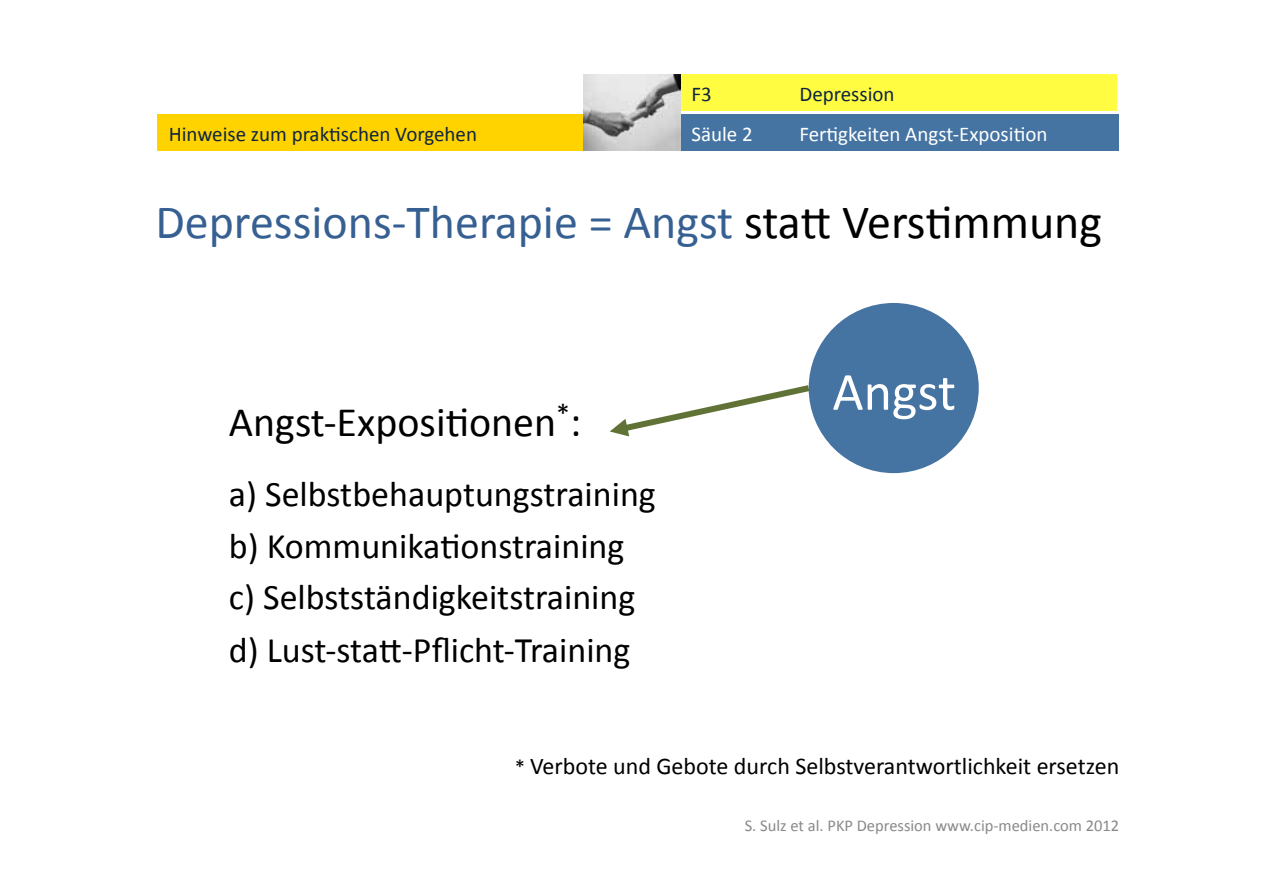
<style>
.page{position:relative;width:1263px;height:893px;background:#fff}
.page>*{position:absolute;margin:0;border:0;box-sizing:border-box;transform-origin:0 0}
.t1{font:54px "Calibri";color:#fff}
.t2{font:48px "Calibri";color:#376092}
.t3{font:42px "Calibri";color:#000}
.t4{font:36px/52.1px "Calibri";color:#000}
.t5{font:24px "Calibri";color:#000}
.t6{font:21px "Calibri";color:#10253f}
.t7{font:21px "Calibri";color:#fff}
.t8{font:16.5px "Calibri";color:#898989}
.s1{color:#000}
.s2{font-size:21px}
</style>
<div class="page">
<div style="left:681px;top:74px;width:436px;height:37px;background:#fffc41"></div>
<div style="left:681px;top:114px;width:437px;height:37px;background:#4674a2"></div>
<svg style="left:816px;top:303px;width:163px;height:170px"></svg>
<svg style="left:157px;top:74px;width:659px;height:363px"></svg>
<svg style="left:610px;top:419px;width:19px;height:17px"></svg>
<p class="t6" style="left:691px;top:81px;width:22px">F3</p>
<p class="t6" style="left:799px;top:81px;width:97px">Depression</p>
<p class="t6" style="left:169px;top:121px;width:310px">Hinweise zum prak1schen Vorgehen</p>
<p class="t7" style="left:691px;top:121px;width:63px">Säule 2</p>
<p class="t7" style="left:799px;top:121px;width:250px">Fer1gkeiten Angst--‐Exposi1on</p>
<p class="t2" style="left:155px;top:192px;width:948px">Depressions--‐Therapie = Angst <span class="s1">sta[ Vers1mmung</span></p>
<p class="t3" style="left:229px;top:395px;width:354px">Angst--‐Exposi1onen<sup>*</sup>:</p>
<p class="t4" style="left:229px;top:467px;width:429px">a) Selbstbehauptungstraining b) Kommunika1onstraining c) Selbstständigkeitstraining d) Lust--‐sta[--‐Pflicht--‐Training</p>
<p class="t1" style="left:832px;top:358px;width:125px">Angst</p>
<p class="t5" style="left:515px;top:751px;width:606px"><span class="s2">*</span> Verbote und Gebote durch Selbstverantwortlichkeit ersetzen</p>
<p class="t8" style="left:745px;top:815px;width:376px">S. Sulz et al. PKP Depression www.cip--‐medien.com 2012</p>
</div>
